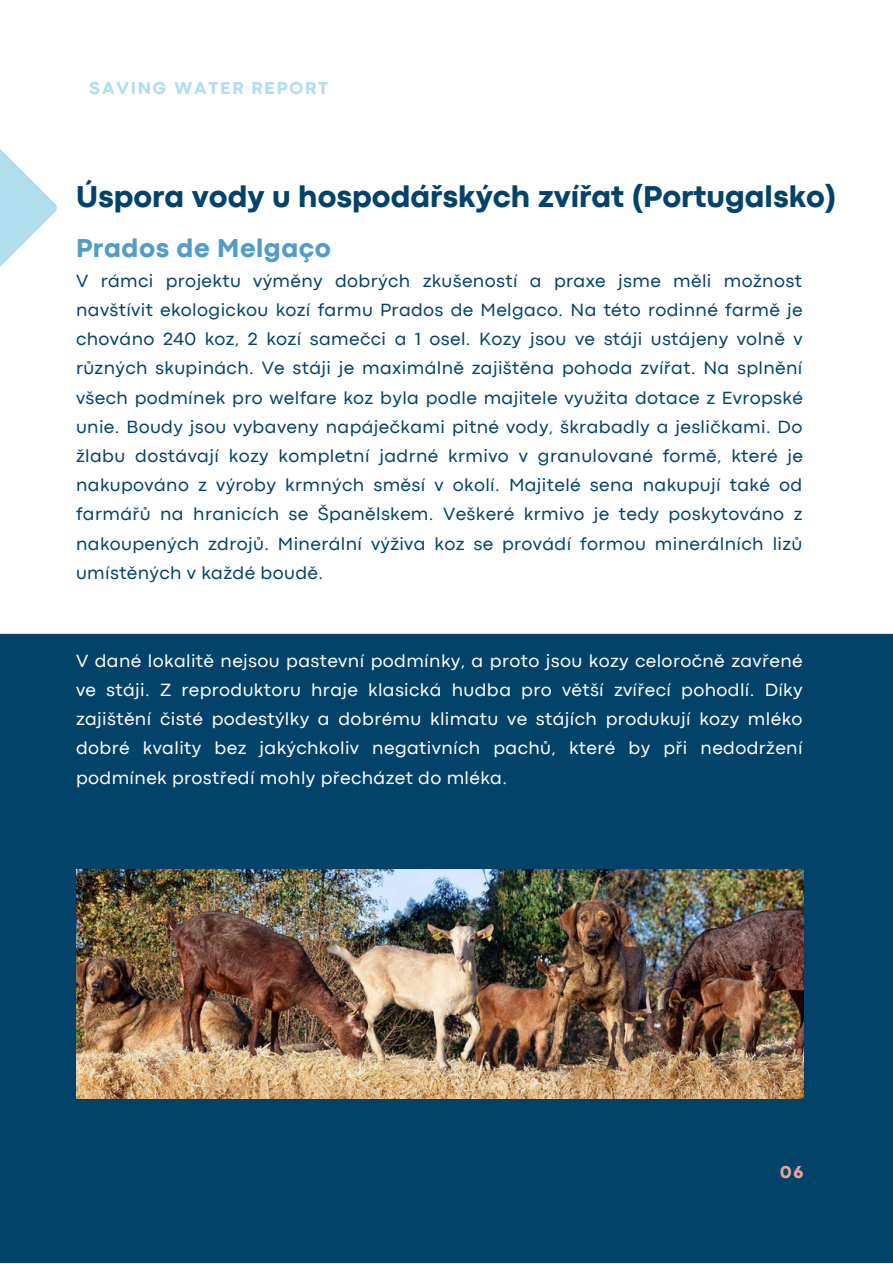
<style>
.page{position:relative;width:893px;height:1264px;background:#fff}
.page>*{position:absolute;margin:0;border:0;box-sizing:border-box;transform-origin:0 0}
.t1{font:800 31.5px "Codec Pro";color:#044369}
.t2{font:800 27px "Codec Pro";letter-spacing:.02em;color:#529cc8}
.t3{font:18.45px/29.2px "Codec Pro";letter-spacing:.02em;color:#044369;text-align:justify}
.t4{font:18.45px/29.2px "Codec Pro";letter-spacing:.02em;color:#fff;text-align:justify}
.t5{font:800 18px "Codec Pro";letter-spacing:.1em;color:#b1deef}
.t6{font:800 18px "Codec Pro";color:#e8a399}
</style>
<div class="page">
<div style="left:0;top:0;width:892px;height:1262px;background:#044369"></div>
<div style="left:0;top:0;width:892px;height:634px;background:#fff"></div>
<svg style="left:0;top:144px;width:59px;height:127px;background:#daeff7"></svg>
<img style="left:76px;top:869px;width:727px;height:229px">
<p class="t5" style="left:89px;top:81px;width:240px">SAVING WATER REPORT</p>
<h1 class="t1" style="left:76px;top:186px;width:761px">Úspora vody u hospodářských zvířat (Portugalsko)</h1>
<h2 class="t2" style="left:76px;top:238px;width:256px">Prados de Melgaço</h2>
<p class="t3" style="left:76px;top:267px;width:728px">V rámci projektu výměny dobrých zkušeností a praxe jsme měli možnost navštívit ekologickou kozí farmu Prados de Melgaco. Na této rodinné farmě je chováno 240 koz, 2 kozí samečci a 1 osel. Kozy jsou ve stáji ustájeny volně v různých skupinách. Ve stáji je maximálně zajištěna pohoda zvířat. Na splnění všech podmínek pro welfare koz byla podle majitele využita dotace z Evropské unie. Boudy jsou vybaveny napáječkami pitné vody, škrabadly a jesličkami. Do žlabu dostávají kozy kompletní jadrné krmivo v granulované formě, které je nakupováno z výroby krmných směsí v okolí. Majitelé sena nakupují také od farmářů na hranicích se Španělskem. Veškeré krmivo je tedy poskytováno z nakoupených zdrojů. Minerální výživa koz se provádí formou minerálních lizů umístěných v každé boudě.</p>
<p class="t4" style="left:76px;top:647px;width:728px">V dané lokalitě nejsou pastevní podmínky, a proto jsou kozy celoročně zavřené ve stáji. Z reproduktoru hraje klasická hudba pro větší zvířecí pohodlí. Díky zajištění čisté podestýlky a dobrému klimatu ve stájích produkují kozy mléko dobré kvality bez jakýchkoliv negativních pachů, které by při nedodržení podmínek prostředí mohly přecházet do mléka.</p>
<p class="t6" style="left:780px;top:1165px;width:25px">06</p>
</div>
